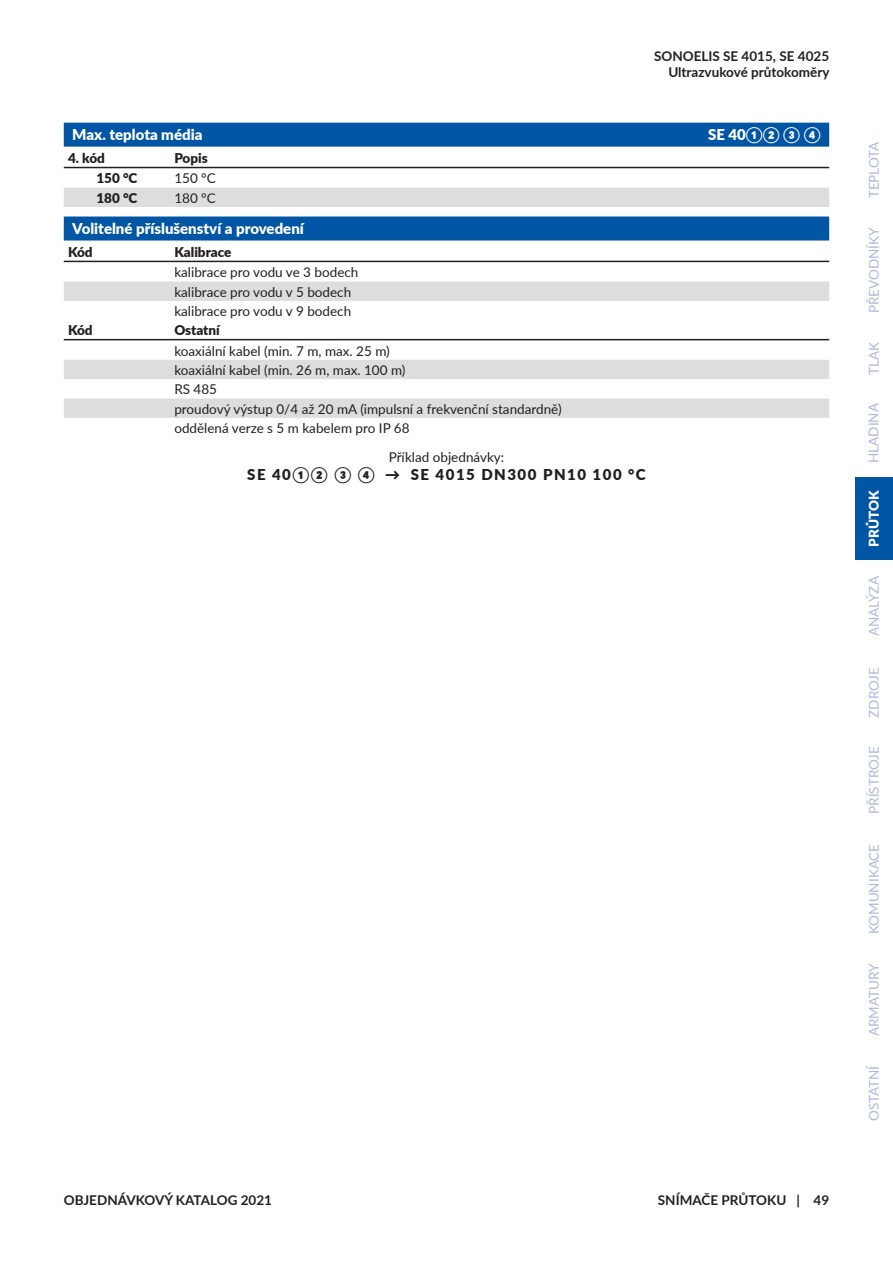
<style>
.page{position:relative;width:893px;height:1263px;background:#fff}
.page>*{position:absolute;margin:0;border:0;box-sizing:border-box;transform-origin:0 0}
.Sekce{font:900 15px "Lato";color:#fff}
.Příklad_objednávky{font:900 15px "Lato";letter-spacing:.1em;color:#231f20}
.Základ{font:13.5px "Lato";color:#231f20}
.t1{font:700 13.5px/16.2px "Lato";color:#231f20;text-align:right}
.t2{font:13.5px "Lato";color:#adb8dc}
.Záklaví{font:900 13.5px "Lato";color:#231f20}
.Příklad_objednávky-2{font:13.5px "Lato";color:#231f20}
.Kód{font:900 13.5px "Lato";color:#231f20}
.t3{font:900 13.5px "Lato";color:#fff}
</style>
<div class="page">
<div style="left:855px;top:477px;width:38px;height:83px;background:#0155a5"></div>
<div style="left:64px;top:123px;width:765px;height:24px;background:#0155a5"></div>
<div style="left:64px;top:216px;width:765px;height:24px;background:#0155a5"></div>
<div style="left:64px;top:188px;width:765px;height:19px;background:#dcdddf"></div>
<hr style="left:64px;top:167px;width:106px;height:1px;background:#231f20">
<hr style="left:170px;top:167px;width:659px;height:1px;background:#231f20">
<div style="left:64px;top:282px;width:765px;height:19px;background:#dcdddf"></div>
<hr style="left:64px;top:261px;width:106px;height:1px;background:#231f20">
<hr style="left:170px;top:261px;width:659px;height:1px;background:#231f20">
<svg style="left:64px;top:360px;width:765px;height:58px"></svg>
<hr style="left:64px;top:339px;width:106px;height:1px;background:#231f20">
<hr style="left:170px;top:339px;width:659px;height:1px;background:#231f20">
<p class="t1" style="left:654px;top:48px;width:18px">SONOEL</p>
<p class="t1" style="left:668px;top:48px;width:163px">IS SE 4015, SE 4025<br>ULTRAZVUKOVÉ PRŮTOKOMĚRY</p>
<p class="Sekce" style="left:72px;top:123px;width:132px">Max. teplota média</p>
<p class="Sekce" style="left:708px;top:123px;width:114px">SE 40①② ③ ④</p>
<p class="Záklaví" style="left:68px;top:148px;width:38px">4. kód</p>
<p class="Záklaví" style="left:174px;top:148px;width:35px">Popis</p>
<p class="Kód" style="left:96px;top:168px;width:43px">150 °C</p>
<p class="Základ" style="left:174px;top:169px;width:43px">150 °C</p>
<p class="Kód" style="left:96px;top:188px;width:43px">180 °C</p>
<p class="Základ" style="left:174px;top:188px;width:43px">180 °C</p>
<p class="Sekce" style="left:72px;top:217px;width:233px">Volitelné příslušenství a provedení</p>
<p class="Záklaví" style="left:68px;top:242px;width:26px">Kód</p>
<p class="Záklaví" style="left:174px;top:242px;width:59px">Kalibrace</p>
<p class="Základ" style="left:174px;top:263px;width:186px">kalibrace pro vodu ve 3 bodech</p>
<p class="Základ" style="left:174px;top:282px;width:178px">kalibrace pro vodu v 5 bodech</p>
<p class="Základ" style="left:174px;top:301px;width:178px">kalibrace pro vodu v 9 bodech</p>
<p class="Záklaví" style="left:68px;top:320px;width:26px">Kód</p>
<p class="Záklaví" style="left:174px;top:320px;width:47px">Ostatní</p>
<p class="Základ" style="left:174px;top:341px;width:217px">koaxiální kabel (min. 7 m, max. 25 m)</p>
<p class="Základ" style="left:174px;top:360px;width:233px">koaxiální kabel (min. 26 m, max. 100 m)</p>
<p class="Základ" style="left:174px;top:380px;width:44px">RS 485</p>
<p class="Základ" style="left:174px;top:399px;width:389px">proudový výstup 0/4 až 20 mA (impulsní a frekvenční standardně)</p>
<p class="Základ" style="left:174px;top:418px;width:237px">oddělená verze s 5 m kabelem pro IP 68</p>
<p class="Příklad_objednávky-2" style="left:389px;top:447px;width:117px">Příklad objednávky:</p>
<p class="Příklad_objednávky" style="left:247px;top:463px;width:400px">SE 40①② ③ ④ → SE 4015 DN300 PN10 100 °C</p>
<p class="t1" style="left:64px;top:1191px;width:210px">OBJEDNÁVKOVÝ KATALOG 2021</p>
<p class="t1" style="left:658px;top:1191px;width:173px">SNÍMAČE PRŮTOKU | 49</p>
<p class="t2" style="left:864px;top:198px;width:58px;rotate:-90deg">TEPLOTA</p>
<p class="t2" style="left:864px;top:313px;width:87px;rotate:-90deg">PŘEVODNÍKY</p>
<p class="t2" style="left:864px;top:375px;width:34px;rotate:-90deg">TLAK</p>
<p class="t2" style="left:864px;top:463px;width:61px;rotate:-90deg">HLADINA</p>
<p class="t3" style="left:864px;top:547px;width:58px;rotate:-90deg">PRŮTOK</p>
<p class="t2" style="left:864px;top:636px;width:61px;rotate:-90deg">ANALÝZA</p>
<p class="t2" style="left:864px;top:718px;width:52px;rotate:-90deg">ZDROJE</p>
<p class="t2" style="left:864px;top:814px;width:69px;rotate:-90deg">PŘÍSTROJE</p>
<p class="t2" style="left:864px;top:934px;width:92px;rotate:-90deg">KOMUNIKACE</p>
<p class="t2" style="left:864px;top:1036px;width:74px;rotate:-90deg">ARMATURY</p>
<p class="t2" style="left:864px;top:1121px;width:58px;rotate:-90deg">OSTATNÍ</p>
</div>
